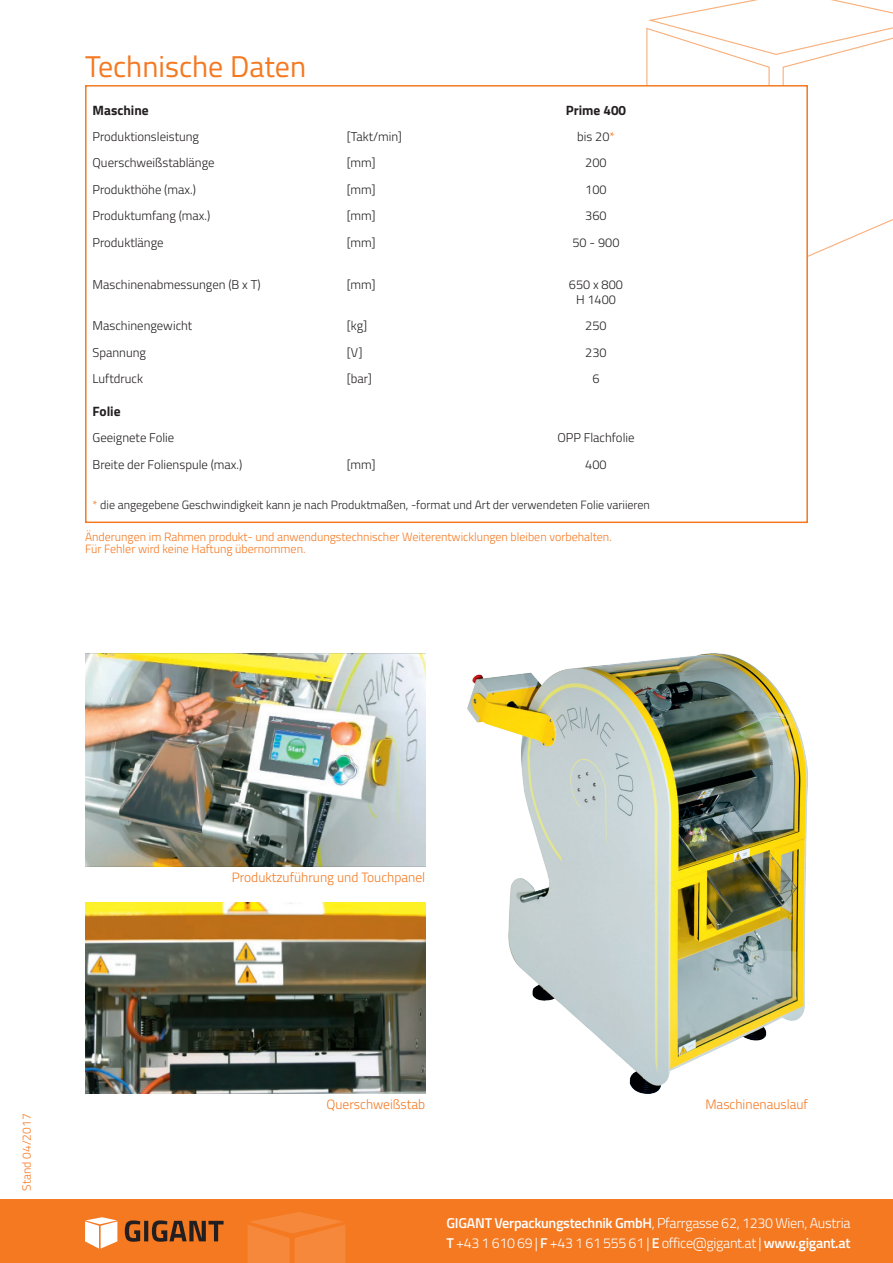
<style>
.page{position:relative;width:893px;height:1263px;background:#fff}
.page>*{position:absolute;margin:0;border:0;box-sizing:border-box;transform-origin:0 0}
.t1{font:30px "Titillium Web";color:#f47921}
.t2{font:300 14.25px/19.5px "Titillium Web";letter-spacing:-.02em;color:#fff}
.t3{font:300 13.5px "Titillium Web";color:#f47921}
.t4{font:700 13.5px "Titillium Web";color:#231f20}
.t5{font:300 12.75px/15.3px "Titillium Web";color:#231f20;text-align:center}
.t6{font:300 12px/12px "Titillium Web";color:#f47921}
.t7{font:300 12px "Titillium Web";color:#231f20}
.s1{color:#f47921}
.s2{font-weight:600}
</style>
<div class="page">
<div style="left:0;top:1199px;width:893px;height:64px;background:#f47921"></div>
<svg style="left:646px;top:0;width:247px;height:257px"></svg>
<svg style="left:247px;top:1212px;width:98px;height:51px"></svg>
<svg style="left:125px;top:1220px;width:99px;height:22px"></svg>
<svg style="left:85px;top:1217px;width:32px;height:31px"></svg>
<img style="left:85px;top:654px;width:340px;height:212px">
<img style="left:85px;top:902px;width:340px;height:192px">
<img style="left:468px;top:654px;width:340px;height:440px">
<div style="left:86px;top:86px;width:721px;height:436px;background:#fff"></div>
<div style="left:85px;top:85px;width:723px;height:438px;border:2px solid #f47921"></div>
<h1 class="t1" style="left:85px;top:44px;width:223px">Technische Daten</h1>
<p class="t4" style="left:93px;top:100px;width:58px">Maschine</p>
<p class="t4" style="left:566px;top:100px;width:62px">Prime 400</p>
<p class="t5" style="left:93px;top:128px;width:108px">Produktionsleistung</p>
<p class="t5" style="left:347px;top:128px;width:57px">[Takt/min]</p>
<p class="t5" style="left:577px;top:128px;width:39px">bis 20<span class="s1">*</span></p>
<p class="t5" style="left:93px;top:155px;width:124px">Querschweißstablänge</p>
<p class="t5" style="left:347px;top:155px;width:30px">[mm]</p>
<p class="t5" style="left:585px;top:155px;width:23px">200</p>
<p class="t5" style="left:93px;top:181px;width:105px">Produkthöhe (max.)</p>
<p class="t5" style="left:347px;top:181px;width:30px">[mm]</p>
<p class="t5" style="left:585px;top:181px;width:23px">100</p>
<p class="t5" style="left:93px;top:208px;width:119px">Produktumfang (max.)</p>
<p class="t5" style="left:347px;top:208px;width:30px">[mm]</p>
<p class="t5" style="left:585px;top:208px;width:23px">360</p>
<p class="t5" style="left:93px;top:234px;width:73px">Produktlänge</p>
<p class="t5" style="left:347px;top:234px;width:30px">[mm]</p>
<p class="t5" style="left:572px;top:234px;width:48px">50 - 900</p>
<p class="t5" style="left:93px;top:276px;width:170px">Maschinenabmessungen (B x T)</p>
<p class="t5" style="left:347px;top:276px;width:30px">[mm]</p>
<p class="t5" style="left:569px;top:276px;width:56px">650 x 800<br>H 1400</p>
<p class="t5" style="left:93px;top:318px;width:101px">Maschinengewicht</p>
<p class="t5" style="left:347px;top:318px;width:22px">[kg]</p>
<p class="t5" style="left:585px;top:318px;width:23px">250</p>
<p class="t5" style="left:93px;top:344px;width:55px">Spannung</p>
<p class="t5" style="left:347px;top:344px;width:17px">[V]</p>
<p class="t5" style="left:585px;top:344px;width:23px">230</p>
<p class="t5" style="left:93px;top:370px;width:52px">Luftdruck</p>
<p class="t5" style="left:347px;top:370px;width:27px">[bar]</p>
<p class="t5" style="left:592px;top:370px;width:9px">6</p>
<p class="t4" style="left:93px;top:401px;width:30px">Folie</p>
<p class="t5" style="left:93px;top:430px;width:83px">Geeignete Folie</p>
<p class="t5" style="left:557px;top:430px;width:79px">OPP Flachfolie</p>
<p class="t5" style="left:93px;top:456px;width:151px">Breite der Folienspule (max.)</p>
<p class="t5" style="left:347px;top:456px;width:30px">[mm]</p>
<p class="t5" style="left:585px;top:456px;width:23px">400</p>
<p class="t7" style="left:93px;top:496px;width:559px"><span class="s1">*</span> die angegebene Geschwindigkeit kann je nach Produktmaßen, -format und Art der verwendeten Folie variieren</p>
<p class="t6" style="left:85px;top:530px;width:528px">Änderungen im Rahmen produkt- und anwendungstechnischer Weiterentwicklungen bleiben vorbehalten.<br>Für Fehler wird keine Haftung übernommen.</p>
<p class="t6" style="left:20px;top:1191px;width:78px;rotate:-90deg">Stand 04/2017</p>
<p class="t3" style="left:232px;top:867px;width:195px">Produktzuführung und Touchpanel</p>
<p class="t3" style="left:326px;top:1094px;width:100px">Querschweißstab</p>
<p class="t3" style="left:705px;top:1094px;width:104px">Maschinenauslauf</p>
<p class="t2" style="left:446px;top:1213px;width:405px"><span class="s2">GIGANT Verpackungstechnik GmbH</span>, Pfarrgasse 62, 1230 Wien, Austria<br><span class="s2">T</span> +43 1 610 69 | <span class="s2">F</span> +43 1 61 555 61 | <span class="s2">E</span> office@gigant.at | <span class="s2">www.gigant.at</span></p>
</div>
